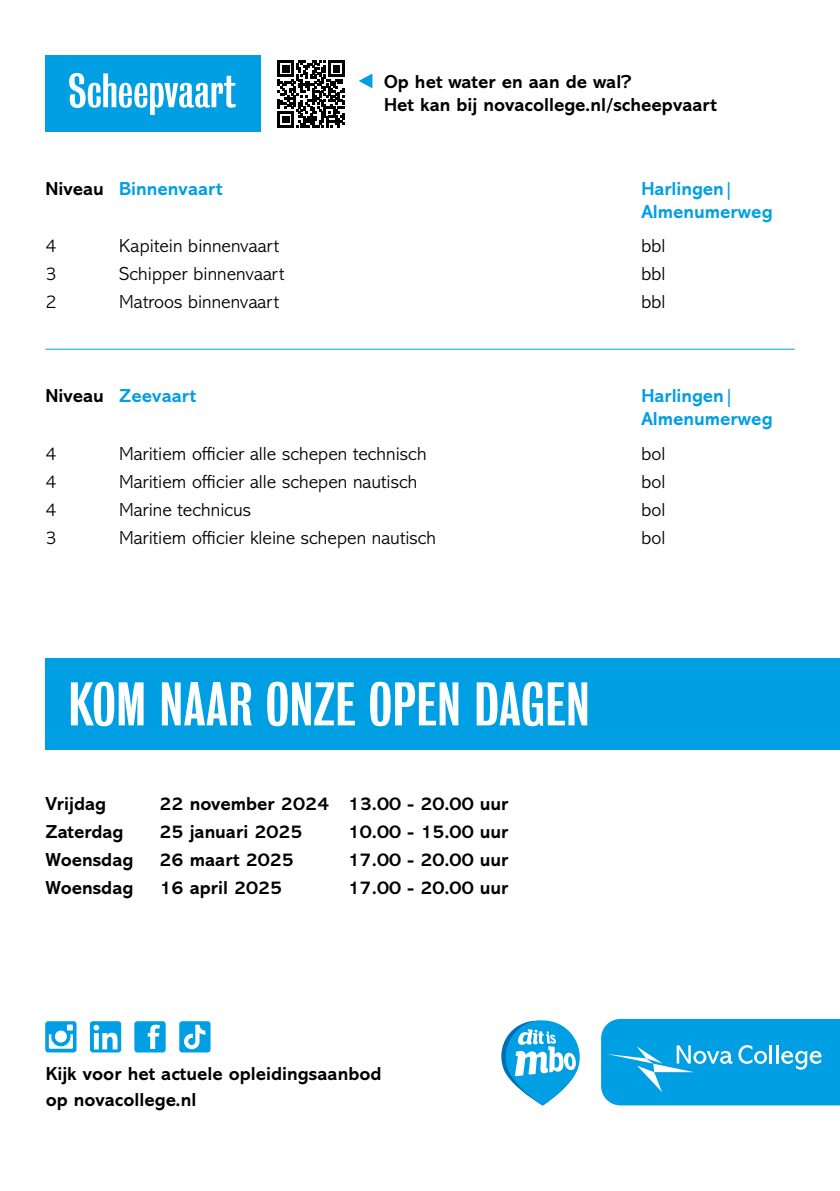
<style>
.page{position:relative;width:840px;height:1191px;background:#fff}
.page>*{position:absolute;margin:0;border:0;box-sizing:border-box;transform-origin:0 0}
.t1{font:56px "Bureau Grot Compressed";color:#fff;scale:1.2 1}
.t2{font:44px "Bureau Grot Compressed";color:#fff;scale:1.2 1}
.t3{font:700 19px/26px "Abadi MT Std";color:#000}
.t4{font:300 19px "Abadi MT Std";color:#000}
.t5{font:700 19px/22.8px "Abadi MT Std";color:#009fe3}
.s1{color:#000}
</style>
<div class="page">
<div style="left:45px;top:658px;width:794px;height:91px;background:#009fe3"></div>
<svg style="left:601px;top:1019px;width:238px;height:86px;background:#13a6e5"></svg>
<svg style="left:501px;top:1020px;width:78px;height:85px"></svg>
<div style="left:90px;top:1021px;width:31px;height:31px;background:#009fe3;border-radius:3px"></div>
<div style="left:45px;top:1021px;width:31px;height:31px;background:#009fe3;border-radius:3px"></div>
<svg style="left:49px;top:1024px;width:24px;height:24px"></svg>
<div style="left:179px;top:1021px;width:31px;height:31px;background:#009fe3;border-radius:3px"></div>
<svg style="left:93px;top:1024px;width:24px;height:25px"></svg>
<svg style="left:184px;top:1024px;width:21px;height:25px"></svg>
<div style="left:134px;top:1021px;width:31px;height:31px;background:#009fe3;border-radius:3px"></div>
<svg style="left:148px;top:1024px;width:12px;height:25px"></svg>
<hr style="left:45px;top:349px;width:749px;height:1px;background:#009fe3">
<div style="left:45px;top:55px;width:216px;height:77px;background:#009fe3"></div>
<svg style="left:358px;top:74px;width:14px;height:14px"></svg>
<svg style="left:277px;top:61px;width:67px;height:66px"></svg>
<h2 class="t2" style="left:68px;top:66px;width:141px">Scheepvaart</h2>
<p class="t3" style="left:384px;top:71px;width:334px;line-height:22.8px">Op het water en aan de wal?<br>Het kan bij novacollege.nl/scheepvaart</p>
<p class="t5" style="left:45px;top:177px;width:179px"><span class="s1">Niveau</span> Binnenvaart</p>
<p class="t5" style="left:641px;top:177px;width:133px">Harlingen|<br>Almenumerweg</p>
<p class="t4" style="left:45px;top:235px;width:13px">4</p>
<p class="t4" style="left:119px;top:235px;width:161px">Kapitein binnenvaart</p>
<p class="t4" style="left:641px;top:235px;width:25px">bbl</p>
<p class="t4" style="left:45px;top:263px;width:13px">3</p>
<p class="t4" style="left:119px;top:263px;width:167px">Schipper binnenvaart</p>
<p class="t4" style="left:641px;top:263px;width:25px">bbl</p>
<p class="t4" style="left:45px;top:291px;width:13px">2</p>
<p class="t4" style="left:119px;top:291px;width:161px">Matroos binnenvaart</p>
<p class="t4" style="left:641px;top:291px;width:25px">bbl</p>
<p class="t5" style="left:45px;top:384px;width:152px"><span class="s1">Niveau</span> Zeevaart</p>
<p class="t5" style="left:641px;top:384px;width:133px">Harlingen|<br>Almenumerweg</p>
<p class="t4" style="left:45px;top:443px;width:13px">4</p>
<p class="t4" style="left:119px;top:443px;width:309px">Maritiem officier alle schepen technisch</p>
<p class="t4" style="left:641px;top:443px;width:25px">bol</p>
<p class="t4" style="left:45px;top:471px;width:13px">4</p>
<p class="t4" style="left:119px;top:471px;width:299px">Maritiem officier alle schepen nautisch</p>
<p class="t4" style="left:641px;top:471px;width:25px">bol</p>
<p class="t4" style="left:45px;top:499px;width:13px">4</p>
<p class="t4" style="left:119px;top:499px;width:133px">Marine technicus</p>
<p class="t4" style="left:641px;top:499px;width:25px">bol</p>
<p class="t4" style="left:45px;top:527px;width:13px">3</p>
<p class="t4" style="left:119px;top:527px;width:318px">Maritiem officier kleine schepen nautisch</p>
<p class="t4" style="left:641px;top:527px;width:25px">bol</p>
<h1 class="t1" style="left:68px;top:673px;width:436px">KOM NAAR ONZE OPEN DAGEN</h1>
<p class="t3" style="left:45px;top:790px;width:62px">Vrijdag</p>
<p class="t3" style="left:159px;top:790px;width:350px">22 november 2024 13.00 - 20.00 uur</p>
<p class="t3" style="left:45px;top:818px;width:80px">Zaterdag</p>
<p class="t3" style="left:159px;top:818px;width:144px">25 januari 2025</p>
<p class="t3" style="left:347px;top:818px;width:162px">10.00 - 15.00 uur</p>
<p class="t3" style="left:45px;top:846px;width:90px">Woensdag</p>
<p class="t3" style="left:159px;top:846px;width:136px">26 maart 2025</p>
<p class="t3" style="left:347px;top:846px;width:162px">17.00 - 20.00 uur</p>
<p class="t3" style="left:45px;top:874px;width:90px">Woensdag</p>
<p class="t3" style="left:159px;top:874px;width:124px">16 april 2025</p>
<p class="t3" style="left:347px;top:874px;width:162px">17.00 - 20.00 uur</p>
<p class="t3" style="left:46px;top:1060px;width:337px">Kijk voor het actuele opleidingsaanbod op novacollege.nl</p>
</div>
